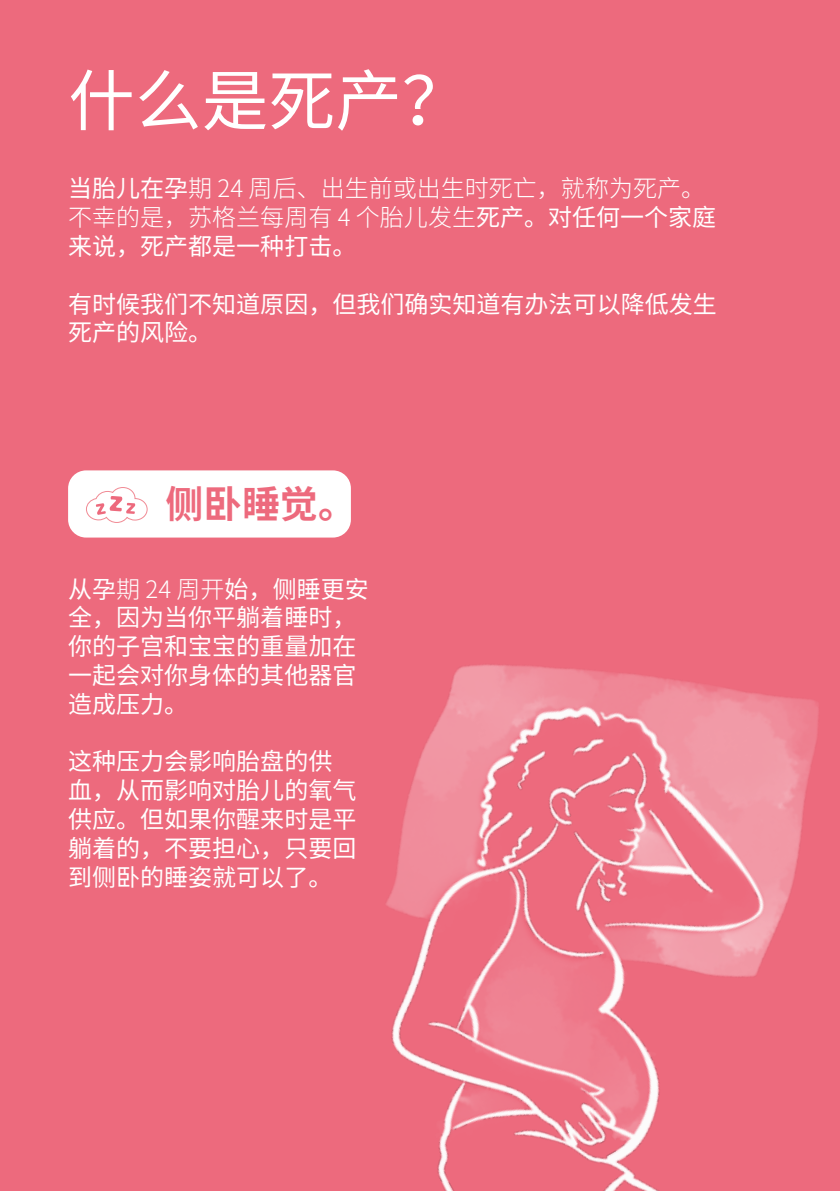
<style>
.page{position:relative;width:840px;height:1191px;background:#fff}
.page>*{position:absolute;margin:0;border:0;box-sizing:border-box;transform-origin:0 0}
.t1{font:66.8px "Noto Sans CJ Ksc";color:#fff}
.t2{font:700 38px "Noto Sans CJ Ksc";color:#ed6a7d}
.t3{font:24px/28.8px "Noto Sans CJ Ksc";color:#fff}
.t4{font:300 24px/28.8px "Noto Sans CJ Ksc";color:#fff}
.s1{font-weight:400}
.s2{font-weight:300}
</style>
<div class="page">
<div style="left:0;top:0;width:839px;height:1191px;background:#ed6a7d"></div>
<img style="left:68px;top:524px;width:751px;height:667px">
<div style="left:69px;top:471px;width:281px;height:65px;background:#fff;border-radius:17px"></div>
<div style="left:68px;top:470px;width:283px;height:67px;border:2px solid #fff;border-radius:17px"></div>
<svg style="left:86px;top:487px;width:62px;height:36px"></svg>
<h1 class="t1" style="left:68px;top:63px;width:402px">什么是死产？</h1>
<p class="t4" style="left:68px;top:175px;width:649px"><span class="s1">当胎儿在孕</span>期 24 周后、出生前或出生时死亡，就称为死产。不幸的是，苏格兰每周有 4 个胎儿发生<span class="s1">死产。对任何一个家庭来说，死产都是一种打击。</span></p>
<p class="t3" style="left:68px;top:290px;width:649px">有时候我们不知道原因，但我们确实知道有办法可以降低发生死产的风险。</p>
<h2 class="t2" style="left:165px;top:483px;width:192px">侧卧睡觉。</h2>
<p class="t3" style="left:68px;top:575px;width:302px">从孕<span class="s2">期 24 周开</span>始，侧睡更安全，因为当你平躺着睡时，你的子宫和宝宝的重量加在一起会对你身体的其他器官造成压力。</p>
<p class="t3" style="left:68px;top:747px;width:289px">这种压力会影响胎盘的供血，从而影响对胎儿的氧气供应。但如果你醒来时是平躺着的，不要担心，只要回到侧卧的睡姿就可以了。</p>
</div>
